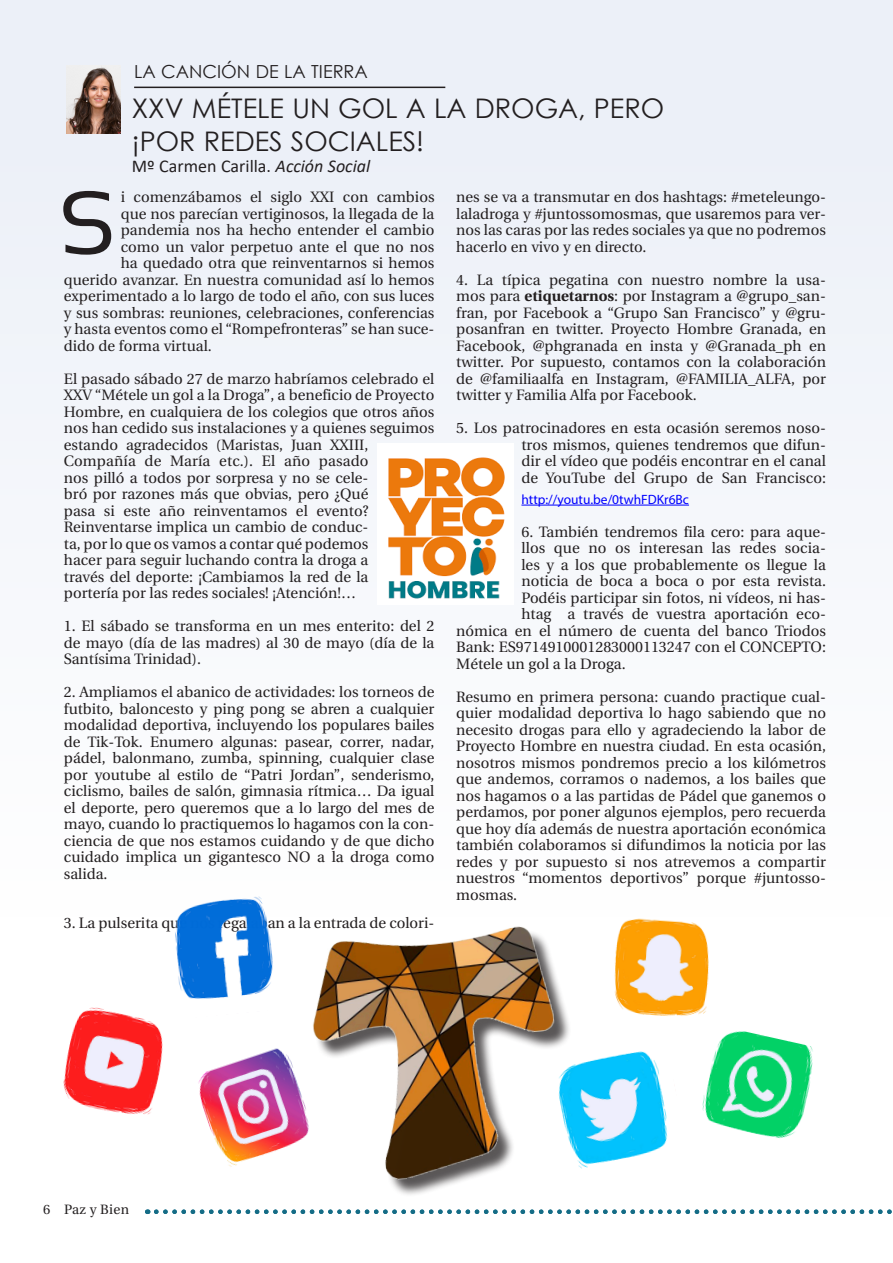
<style>
.page{position:relative;width:893px;height:1263px;background:#f6f8fb}
.page>*{position:absolute;margin:0;border:0;box-sizing:border-box;transform-origin:0 0}
.t1{font:90px "Sansation";color:#231f20}
.Body_paragraph{font:27px "Century Gothic";color:#231f20}
.Body_paragraph-2{font:18px "Calibri";color:#231f20}
.Body_paragraph-3{font:18px "Century Gothic";color:#231f20}
.Body_paragraph-4{font:15px/16.5px "Utopia";color:#231f20;text-align:justify}
.Body_paragraph-5{font:13.5px "Myriad Pro";color:#00f}
.t2{font:13.5px "Utopia";letter-spacing:.025em;color:#231f20}
.s1{font-style:italic}
.s2{font-weight:700}
</style>
<div class="page">
<svg style="left:156px;top:1209px;width:736px;height:5px"></svg>
<hr style="left:521px;top:505px;width:168px;height:1px;background:#00f">
<hr style="left:134px;top:87px;width:311px;height:1px;background:#231f20">
<img style="left:67px;top:66px;width:54px;height:67px">
<div style="left:377px;top:443px;width:137px;height:162px;background:#fff"></div>
<img style="left:388px;top:457px;width:117px;height:142px">
<img style="left:313px;top:926px;width:256px;height:268px">
<img style="left:175px;top:897px;width:98px;height:102px">
<img style="left:198px;top:1032px;width:129px;height:152px">
<img style="left:63px;top:993px;width:119px;height:121px">
<img style="left:544px;top:1036px;width:123px;height:152px">
<img style="left:702px;top:1031px;width:111px;height:107px">
<img style="left:614px;top:918px;width:95px;height:98px">
<p class="Body_paragraph-3" style="left:134px;top:59px;width:235px">LA CANCIÓN DE LA TIERRA</p>
<p class="Body_paragraph" style="left:132px;top:89px;width:534px">XXV MÉTELE UN GOL A LA DROGA, PERO</p>
<p class="Body_paragraph" style="left:132px;top:122px;width:294px">¡POR REDES SOCIALES!</p>
<p class="Body_paragraph-2" style="left:132px;top:154px;width:240px">Mº Carmen Carilla. <span class="s1">Acción Social</span></p>
<p class="t1" style="left:59px;top:173px;width:58px">S</p>
<p class="Body_paragraph-4" style="left:121px;top:189px;width:315px">i comenzábamos el siglo XXI con cambios</p>
<p class="Body_paragraph-4" style="left:121px;top:206px;width:315px">que nos parecían vertiginosos, la llegada de la</p>
<p class="Body_paragraph-4" style="left:121px;top:222px;width:315px">pandemia nos ha hecho entender el cambio</p>
<p class="Body_paragraph-4" style="left:121px;top:239px;width:315px">como un valor perpetuo ante el que no nos</p>
<p class="Body_paragraph-4" style="left:121px;top:255px;width:315px">ha quedado otra que reinventarnos si hemos</p>
<p class="Body_paragraph-4" style="left:64px;top:272px;width:372px">querido avanzar. En nuestra comunidad así lo hemos</p>
<p class="Body_paragraph-4" style="left:64px;top:288px;width:372px">experimentado a lo largo de todo el año, con sus luces</p>
<p class="Body_paragraph-4" style="left:64px;top:305px;width:372px">y sus sombras: reuniones, celebraciones, conferencias</p>
<p class="Body_paragraph-4" style="left:64px;top:321px;width:372px">y hasta eventos como el “Rompefronteras” se han suce-</p>
<p class="Body_paragraph-4" style="left:64px;top:338px;width:149px">dido de forma virtual.</p>
<p class="Body_paragraph-4" style="left:64px;top:371px;width:372px;text-align:left">El pasado sábado 27 de marzo habríamos celebrado el XXV “Métele un gol a la Droga”, a beneficio de Proyecto Hombre, en cualquiera de los colegios que otros años nos han cedido sus instalaciones y a quienes seguimos estando agradecidos (Maristas, Juan XXIII, Compañía de María etc.). El año pasado<br>nos pilló a todos por sorpresa y no se cele-<br>bró por razones más que obvias, pero ¿Qué<br>pasa si este año reinventamos el evento?<br>Reinventarse implica un cambio de conduc-<br>ta, por lo que os vamos a contar qué podemos<br>hacer para seguir luchando contra la droga a<br>través del deporte: ¡Cambiamos la red de la<br>portería por las redes sociales! ¡Atención!…</p>
<p class="Body_paragraph-4" style="left:64px;top:618px;width:372px">1. El sábado se transforma en un mes enterito: del 2 de mayo (día de las madres) al 30 de mayo (día de la Santísima Trinidad).</p>
<p class="Body_paragraph-4" style="left:64px;top:684px;width:372px">2. Ampliamos el abanico de actividades: los torneos de futbito, baloncesto y ping pong se abren a cualquier modalidad deportiva, incluyendo los populares bailes de Tik-Tok. Enumero algunas: pasear, correr, nadar, pádel, balonmano, zumba, spinning, cualquier clase por youtube al estilo de “Patri Jordan”, senderismo, ciclismo, bailes de salón, gimnasia rítmica… Da igual el deporte, pero queremos que a lo largo del mes de mayo, cuando lo practiquemos lo hagamos con la con&shy;ciencia de que nos estamos cuidando y de que dicho cuidado implica un gigantesco NO a la droga como salida.</p>
<p class="Body_paragraph-4" style="left:64px;top:915px;width:372px">3. La pulserita que nos regalaban a la entrada de colori-</p>
<p class="Body_paragraph-4" style="left:456px;top:189px;width:371px">nes se va a transmutar en dos hashtags: #meteleungo&shy;laladroga y #juntossomosmas, que usaremos para ver&shy;nos las caras por las redes sociales ya que no podremos hacerlo en vivo y en directo.</p>
<p class="Body_paragraph-4" style="left:456px;top:272px;width:371px">4. La típica pegatina con nuestro nombre la usa&shy;mos para <span class="s2">etiquetarnos</span>: por Instagram a @grupo_san&shy;fran, por Facebook a “Grupo San Francisco” y @gru&shy;posanfran en twitter. Proyecto Hombre Granada, en Facebook, @phgranada en insta y @Granada_ph en twitter. Por supuesto, contamos con la colaboración de @familiaalfa en Instagram, @FAMILIA_ALFA, por twitter y Familia Alfa por Facebook.</p>
<p class="Body_paragraph-4" style="left:521px;top:420px;width:306px;text-indent:-65px">5. Los patrocinadores en esta ocasión seremos noso&shy;tros mismos, quienes tendremos que difun&shy;dir el vídeo que podéis encontrar en el canal de YouTube del Grupo de San Francisco:</p>
<p class="Body_paragraph-5" style="left:521px;top:491px;width:169px">http://youtu.be/0twhFDKr6Bc</p>
<p class="Body_paragraph-4" style="left:521px;top:524px;width:306px">6. También tendremos fila cero: para aque-</p>
<p class="Body_paragraph-4" style="left:521px;top:540px;width:306px">llos que no os interesan las redes socia-</p>
<p class="Body_paragraph-4" style="left:521px;top:557px;width:306px">les y a los que probablemente os llegue la</p>
<p class="Body_paragraph-4" style="left:521px;top:573px;width:306px">noticia de boca a boca o por esta revista.</p>
<p class="Body_paragraph-4" style="left:521px;top:590px;width:306px">Podéis participar sin fotos, ni vídeos, ni has-</p>
<p class="Body_paragraph-4" style="left:521px;top:606px;width:306px">htag a través de vuestra aportación eco-</p>
<p class="Body_paragraph-4" style="left:456px;top:623px;width:371px">nómica en el número de cuenta del banco Triodos</p>
<p class="Body_paragraph-4" style="left:456px;top:639px;width:371px">Bank: ES9714910001283000113247 con el CONCEPTO:</p>
<p class="Body_paragraph-4" style="left:456px;top:656px;width:171px">Métele un gol a la Droga.</p>
<p class="Body_paragraph-4" style="left:456px;top:689px;width:371px">Resumo en primera persona: cuando practique cual&shy;quier modalidad deportiva lo hago sabiendo que no necesito drogas para ello y agradeciendo la labor de Proyecto Hombre en nuestra ciudad. En esta ocasión, nosotros mismos pondremos precio a los kilómetros que andemos, corramos o nademos, a los bailes que nos hagamos o a las partidas de Pádel que ganemos o perdamos, por poner algunos ejemplos, pero recuerda que hoy día además de nuestra aportación económica también colaboramos si difundimos la noticia por las redes y por supuesto si nos atrevemos a compartir nuestros “momentos deportivos” porque #juntosso&shy;mosmas.</p>
<p class="t2" style="left:43px;top:1202px;width:87px">6 Paz y Bien</p>
</div>
